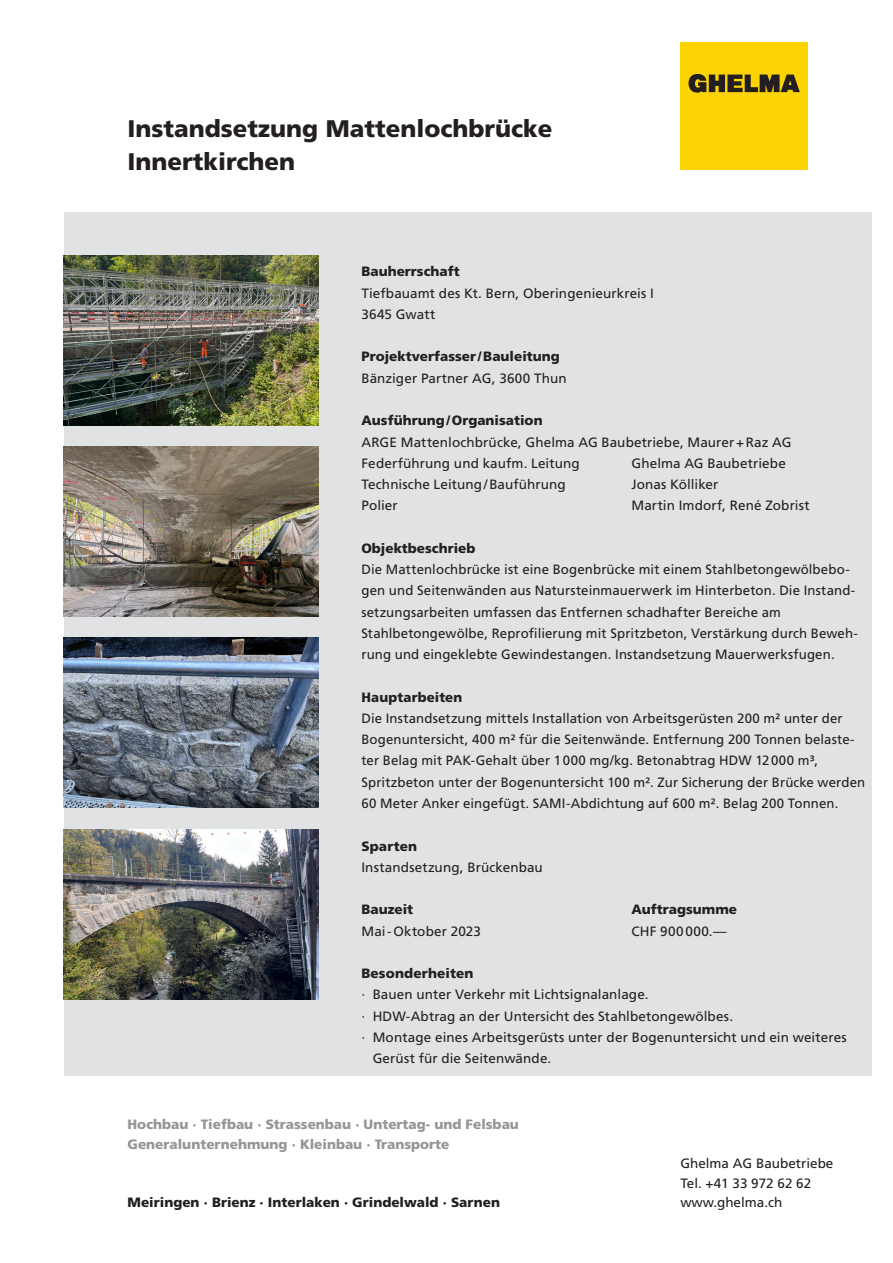
<style>
.page{position:relative;width:893px;height:1263px;background:#fff}
.page>*{position:absolute;margin:0;border:0;box-sizing:border-box;transform-origin:0 0}
.t1{font:900 24px "Frutiger LT Std";color:#231f20}
.Text{font:13.5px/21.3px "Frutiger LT Std";letter-spacing:.01em;color:#231f20}
.Text-2{font:900 13.5px "Frutiger LT Std";color:#231f20}
.t2{font:900 13.5px "Frutiger LT Std";color:#939598}
.Text-3{font:13.5px "Frutiger LT Std";letter-spacing:.035em;color:#231f20}
</style>
<div class="page">
<div style="left:64px;top:213px;width:808px;height:863px;background:#e1e2e4"></div>
<div style="left:680px;top:43px;width:128px;height:127px;background:#fed304"></div>
<svg style="left:688px;top:74px;width:112px;height:19px"></svg>
<img style="left:64px;top:255px;width:255px;height:170px">
<img style="left:64px;top:446px;width:255px;height:171px">
<img style="left:64px;top:638px;width:255px;height:170px">
<img style="left:64px;top:829px;width:255px;height:170px">
<p class="t1" style="left:128px;top:114px;width:426px">Instandsetzung Mattenlochbrücke</p>
<p class="t1" style="left:128px;top:147px;width:169px">Innertkirchen</p>
<p class="Text-2" style="left:361px;top:263px;width:100px">Bauherrschaft</p>
<p class="Text" style="left:361px;top:282px;width:294px">Tiefbauamt des Kt. Bern, Oberingenieurkreis I</p>
<p class="Text" style="left:361px;top:304px;width:76px">3645 Gwatt</p>
<p class="Text-2" style="left:361px;top:349px;width:200px">Projektverfasser /Bauleitung</p>
<p class="Text" style="left:361px;top:367px;width:207px">Bänziger Partner AG, 3600 Thun</p>
<p class="Text-2" style="left:361px;top:412px;width:183px">Ausführung/Organisation</p>
<p class="Text" style="left:361px;top:431px;width:432px">ARGE Mattenlochbrücke, Ghelma AG Baubetriebe, Maurer+Raz AG</p>
<p class="Text" style="left:361px;top:452px;width:220px">Federführung und kaufm. Leitung</p>
<p class="Text" style="left:631px;top:452px;width:156px">Ghelma AG Baubetriebe</p>
<p class="Text" style="left:361px;top:474px;width:206px">Technische Leitung/Bauführung</p>
<p class="Text" style="left:631px;top:474px;width:89px">Jonas Kölliker</p>
<p class="Text" style="left:361px;top:495px;width:38px">Polier</p>
<p class="Text" style="left:631px;top:495px;width:180px">Martin Imdorf, René Zobrist</p>
<p class="Text-2" style="left:361px;top:540px;width:116px">Objektbeschrieb</p>
<p class="Text" style="left:361px;top:559px;width:498px">Die Mattenlochbrücke ist eine Bogenbrücke mit einem Stahlbetongewölbebo&shy;gen und Seitenwänden aus Natursteinmauerwerk im Hinterbeton. Die Instand&shy;setzungsarbeiten umfassen das Entfernen schadhafter Bereiche am Stahlbetongewölbe, Reprofilierung mit Spritzbeton, Verstärkung durch Beweh&shy;rung und eingeklebte Gewindestangen. Instandsetzung Mauerwerksfugen.</p>
<p class="Text-2" style="left:361px;top:689px;width:102px">Hauptarbeiten</p>
<p class="Text" style="left:361px;top:708px;width:505px">Die Instandsetzung mittels Installation von Arbeitsgerüsten 200 m² unter der Bogenuntersicht, 400 m² für die Seitenwände. Entfernung 200 Tonnen belaste&shy;ter Belag mit PAK-Gehalt über 1000 mg/kg. Betonabtrag HDW 12000 m³, Spritzbeton unter der Bogenuntersicht 100 m². Zur Sicherung der Brücke werden 60 Meter Anker eingefügt. SAMI-Abdichtung auf 600 m². Belag 200 Tonnen.</p>
<p class="Text-2" style="left:361px;top:838px;width:57px">Sparten</p>
<p class="Text" style="left:361px;top:856px;width:183px">Instandsetzung, Brückenbau</p>
<p class="Text-2" style="left:361px;top:901px;width:53px">Bauzeit</p>
<p class="Text-2" style="left:631px;top:901px;width:107px">Auftragsumme</p>
<p class="Text" style="left:361px;top:920px;width:121px">Mai-Oktober 2023</p>
<p class="Text-3" style="left:631px;top:923px;width:97px">CHF 900000.—</p>
<p class="Text-2" style="left:361px;top:965px;width:114px">Besonderheiten</p>
<p class="Text" style="left:361px;top:984px;width:289px">· Bauen unter Verkehr mit Lichtsignalanlage.</p>
<p class="Text" style="left:361px;top:1005px;width:373px">· HDW-Abtrag an der Untersicht des Stahlbetongewölbes.</p>
<p class="Text" style="left:373px;top:1026px;width:475px;text-indent:-11px">· Montage eines Arbeitsgerüsts unter der Bogenuntersicht und ein weiteres<br>Gerüst für die Seitenwände.</p>
<p class="t2" style="left:128px;top:1116px;width:393px">Hochbau · Tiefbau · Strassenbau · Untertag- und Felsbau</p>
<p class="t2" style="left:128px;top:1136px;width:323px">Generalunternehmung · Kleinbau · Transporte</p>
<p class="Text-2" style="left:128px;top:1194px;width:374px">Meiringen · Brienz · Interlaken · Grindelwald · Sarnen</p>
<p class="Text" style="left:680px;top:1153px;width:155px">Ghelma AG Baubetriebe</p>
<p class="Text" style="left:680px;top:1172px;width:132px">Tel. +41 33 972 62 62</p>
<p class="Text" style="left:680px;top:1192px;width:104px">www.ghelma.ch</p>
</div>
